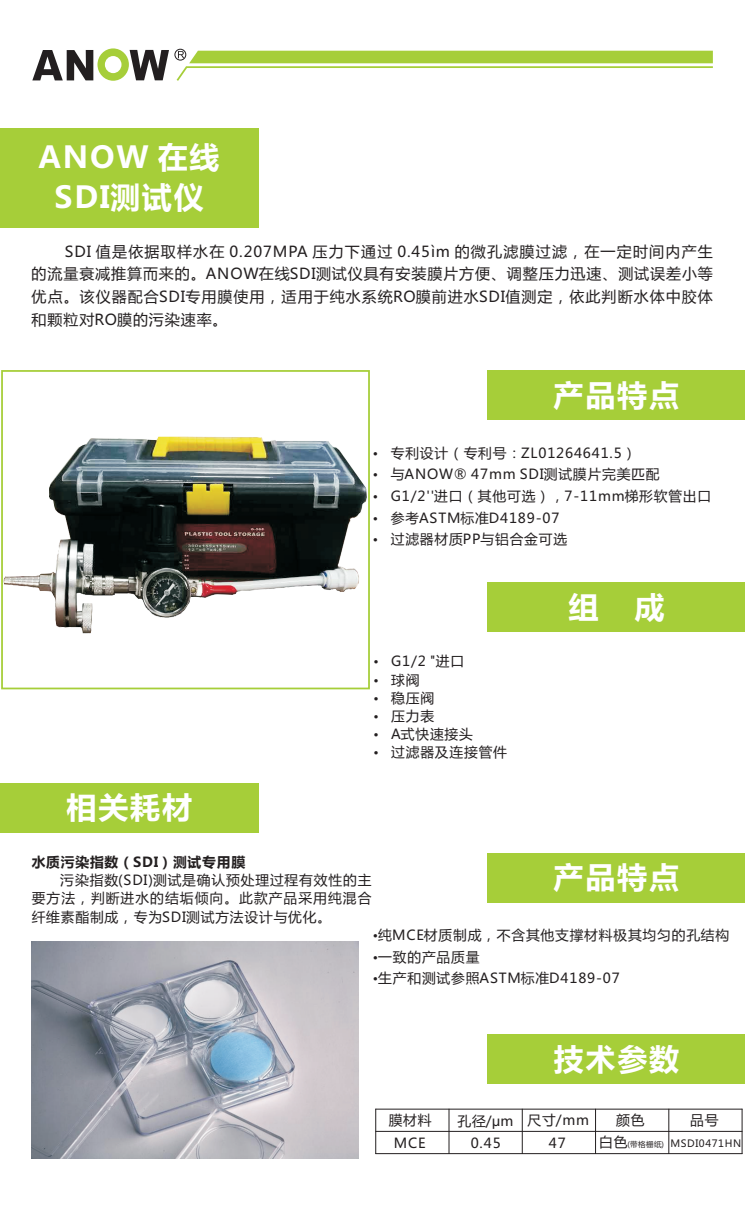
<style>
.page{position:relative;width:745px;height:1205px;background:#fff}
.page>*{position:absolute;margin:0;border:0;box-sizing:border-box;transform-origin:0 0}
.t1{font:700 30px/39.6px "Microsoft Ya Hei";letter-spacing:.06em;color:#fff;text-align:center}
.t2{font:15px/22.8px "Microsoft Ya Hei";letter-spacing:.07em;color:#231f20;text-align:justify}
.t3{font:13.75px/18.1px "Microsoft Ya Hei";letter-spacing:.06em;color:#231f20;text-align:justify}
.t4{font:700 13.75px "Microsoft Ya Hei";letter-spacing:.06em;color:#231f20}
.t5{font:10px "Microsoft Ya Hei";letter-spacing:.06em;color:#231f20}
.t6{font:7.5px "Microsoft Ya Hei";color:#231f20}
.s1{font-size:13.75px}
</style>
<div class="page">
<div style="left:1px;top:128px;width:258px;height:99px;background:#a6ce39"></div>
<div style="left:1px;top:370px;width:368px;height:319px;border:2px solid #a6ce39"></div>
<img style="left:4px;top:437px;width:365px;height:197px">
<svg style="left:32px;top:48px;width:137px;height:33px"></svg>
<div style="left:174px;top:49px;width:12px;height:12px;border:1px solid #231f20;border-radius:50%"></div>
<svg style="left:175px;top:51px;width:538px;height:30px"></svg>
<div style="left:486px;top:370px;width:258px;height:50px;background:#a6ce39"></div>
<div style="left:487px;top:582px;width:257px;height:50px;background:#a6ce39"></div>
<div style="left:486px;top:853px;width:258px;height:49px;background:#a6ce39"></div>
<div style="left:487px;top:1034px;width:257px;height:50px;background:#a6ce39"></div>
<div style="left:0;top:783px;width:258px;height:49px;background:#a6ce39"></div>
<img style="left:31px;top:941px;width:327px;height:217px">
<hr style="left:375px;top:1109px;width:1px;height:45px;background:#231f20">
<hr style="left:448px;top:1109px;width:1px;height:45px;background:#231f20">
<hr style="left:521px;top:1109px;width:1px;height:45px;background:#231f20">
<hr style="left:594px;top:1109px;width:1px;height:45px;background:#231f20">
<hr style="left:668px;top:1109px;width:1px;height:45px;background:#231f20">
<hr style="left:741px;top:1109px;width:1px;height:45px;background:#231f20">
<hr style="left:375px;top:1153px;width:367px;height:1px;background:#231f20">
<hr style="left:375px;top:1131px;width:367px;height:1px;background:#231f20">
<hr style="left:375px;top:1109px;width:367px;height:1px;background:#231f20">
<h1 class="t1" style="left:39px;top:140px;width:182px">ANOW 在线<br>SDI测试仪</h1>
<p class="t2" style="left:32px;top:241px;width:682px;text-indent:33px">SDI 值是依据取样水在 0.207MPA 压力下通过 0.45ìm 的微孔滤膜过滤，在一定时间内产生的流量衰减推算而来的。ANOW在线SDI测试仪具有安装膜片方便、调整压力迅速、测试误差小等优点。该仪器配合SDI专用膜使用，适用于纯水系统RO膜前进水SDI值测定，依此判断水体中胶体和颗粒对RO膜的污染速率。</p>
<h1 class="t1" style="left:553px;top:377px;width:127px">产品特点</h1>
<p class="t3" style="left:373px;top:445px;width:265px">•专利设计（专利号：ZL01264641.5）</p>
<p class="t3" style="left:373px;top:466px;width:288px">•与ANOW® 47mm SDI测试膜片完美匹配</p>
<p class="t3" style="left:372px;top:488px;width:339px">•G1/2''进口（其他可选），7-11mm梯形软管出口</p>
<p class="t3" style="left:372px;top:510px;width:188px">•参考ASTM标准D4189-07</p>
<p class="t3" style="left:372px;top:531px;width:196px">•过滤器材质PP与铝合金可选</p>
<h1 class="t1" style="left:67px;top:790px;width:127px">相关耗材</h1>
<p class="t3" style="left:373px;top:653px;width:92px">•G1/2 "进口</p>
<p class="t3" style="left:373px;top:672px;width:48px">•球阀</p>
<p class="t3" style="left:373px;top:690px;width:62px">•稳压阀</p>
<p class="t3" style="left:373px;top:708px;width:62px">•压力表</p>
<p class="t3" style="left:373px;top:726px;width:101px">•A式快速接头</p>
<p class="t3" style="left:373px;top:744px;width:135px">•过滤器及连接管件</p>
<p class="t4" style="left:32px;top:856px;width:215px">水质污染指数（SDI）测试专用膜</p>
<p class="t3" style="left:32px;top:872px;width:341px;text-indent:28px">污染指数(SDI)测试是确认预处理过程有效性的主要方法，判断进水的结垢倾向。此款产品采用纯混合纤维素酯制成，专为SDI测试方法设计与优化。</p>
<h1 class="t1" style="left:568px;top:589px;width:97px">组 成</h1>
<h1 class="t1" style="left:553px;top:860px;width:127px">产品特点</h1>
<p class="t3" style="left:373px;top:927px;width:357px">•纯MCE材质制成，不含其他支撑材料极其均匀的孔结构</p>
<p class="t3" style="left:373px;top:949px;width:108px">•一致的产品质量</p>
<p class="t3" style="left:373px;top:970px;width:248px">•生产和测试参照ASTM标准D4189-07</p>
<h1 class="t1" style="left:553px;top:1041px;width:127px">技术参数</h1>
<p class="t3" style="left:388px;top:1112px;width:44px">膜材料</p>
<p class="t3" style="left:457px;top:1112px;width:133px">孔径/μm 尺寸/mm</p>
<p class="t3" style="left:615px;top:1112px;width:30px">颜色</p>
<p class="t3" style="left:393px;top:1134px;width:33px">MCE</p>
<p class="t3" style="left:470px;top:1134px;width:31px">0.45</p>
<p class="t3" style="left:548px;top:1134px;width:18px">47</p>
<p class="t6" style="left:599px;top:1141px;width:66px"><span class="s1">白色</span>(带格栅纸)</p>
<p class="t3" style="left:689px;top:1112px;width:30px">品号</p>
<p class="t5" style="left:670px;top:1138px;width:72px">MSDI0471HN</p>
</div>
